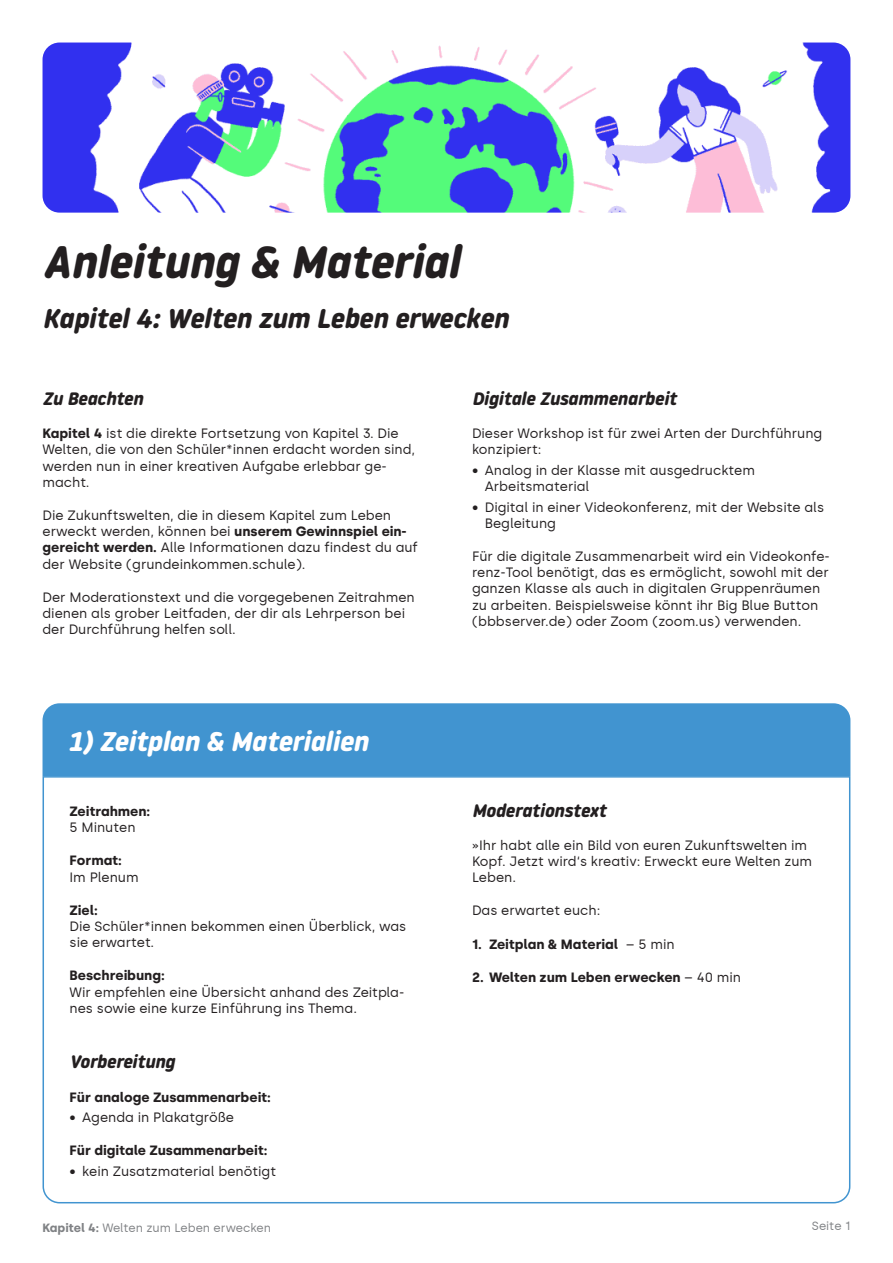
<style>
.page{position:relative;width:893px;height:1263px;background:#fff}
.page>*{position:absolute;margin:0;border:0;box-sizing:border-box;transform-origin:0 0}
.t1{font:italic 700 45px "Noway Round";color:#231f20}
.t2{font:italic 700 27px "Noway Round";color:#231f20}
.t3{font:italic 700 27px "Noway Round";color:#fff}
.t4{font:italic 700 18px "Noway Round";color:#231f20}
.Body{font:13.5px/16.2px "Silka";color:#231f20}
.t5{font:700 13.5px "Silka";color:#231f20}
.t6{font:12px "Silka";color:#808285}
.s1{font-weight:700}
.s2{font-weight:400}
</style>
<div class="page">
<img style="left:43px;top:43px;width:807px;height:170px">
<svg style="left:42px;top:775px;width:809px;height:429px"></svg>
<div style="left:43px;top:703px;width:807px;height:73px;background:#4194d0"></div>
<p class="t1" style="left:43px;top:236px;width:418px">Anleitung &amp; Material</p>
<p class="t2" style="left:43px;top:303px;width:467px">Kapitel 4: Welten zum Leben erwecken</p>
<p class="t4" style="left:43px;top:388px;width:102px">Zu Beachten</p>
<p class="Body" style="left:43px;top:425px;width:374px"><span class="s1">Kapitel 4</span> ist die direkte Fortsetzung von Kapitel 3. Die Welten, die von den Schüler*innen erdacht worden sind, werden nun in einer kreativen Aufgabe erlebbar ge&shy;macht.</p>
<p class="Body" style="left:43px;top:507px;width:377px">Die Zukunftswelten, die in diesem Kapitel zum Leben erweckt werden, können bei <span class="s1">unserem Gewinnspiel ein&shy;gereicht werden.</span> Alle Informationen dazu findest du auf der Website (grundeinkommen.schule).</p>
<p class="Body" style="left:43px;top:589px;width:374px">Der Moderationstext und die vorgegebenen Zeitrahmen dienen als grober Leitfaden, der dir als Lehrperson bei der Durchführung helfen soll.</p>
<p class="t3" style="left:68px;top:725px;width:302px">1) Zeitplan &amp; Materialien</p>
<p class="t5" style="left:70px;top:803px;width:82px">Zeitrahmen:</p>
<p class="Body" style="left:70px;top:819px;width:68px">5 Minuten</p>
<p class="t5" style="left:70px;top:852px;width:54px">Format:</p>
<p class="Body" style="left:70px;top:869px;width:71px">Im Plenum</p>
<p class="t5" style="left:70px;top:902px;width:30px">Ziel:</p>
<p class="Body" style="left:70px;top:918px;width:338px">Die Schüler*innen bekommen einen Überblick, was sie erwartet.</p>
<p class="t5" style="left:70px;top:967px;width:97px">Beschreibung:</p>
<p class="Body" style="left:70px;top:984px;width:336px">Wir empfehlen eine Übersicht anhand des Zeitpla&shy;nes sowie eine kurze Einführung ins Thema.</p>
<p class="t4" style="left:70px;top:1052px;width:107px">Vorbereitung</p>
<p class="t5" style="left:70px;top:1089px;width:203px">Für analoge Zusammenarbeit:</p>
<p class="Body" style="left:70px;top:1109px;width:166px">• Agenda in Plakatgröße</p>
<p class="t5" style="left:70px;top:1142px;width:199px">Für digitale Zusammenarbeit:</p>
<p class="Body" style="left:70px;top:1163px;width:208px">• kein Zusatzmaterial benötigt</p>
<p class="t4" style="left:472px;top:388px;width:206px">Digitale Zusammenarbeit</p>
<p class="Body" style="left:472px;top:425px;width:352px">Dieser Workshop ist für zwei Arten der Durchführung konzipiert:</p>
<p class="Body" style="left:485px;top:462px;width:272px;text-indent:-13px">• Analog in der Klasse mit ausgedrucktem<br>Arbeitsmaterial</p>
<p class="Body" style="left:485px;top:499px;width:341px;text-indent:-13px">• Digital in einer Videokonferenz, mit der Website als<br>Begleitung</p>
<p class="Body" style="left:472px;top:548px;width:359px">Für die digitale Zusammenarbeit wird ein Videokonfe&shy;renz-Tool benötigt, das es ermöglicht, sowohl mit der ganzen Klasse als auch in digitalen Gruppenräumen zu arbeiten. Beispielsweise könnt ihr Big Blue Button (bbbserver.de) oder Zoom (zoom.us) verwenden.</p>
<p class="t4" style="left:472px;top:800px;width:136px">Moderationstext</p>
<p class="Body" style="left:472px;top:837px;width:342px">»Ihr habt alle ein Bild von euren Zukunftswelten im<br>Kopf. Jetzt wird‘s kreativ: Erweckt eure Welten zum<br>Leben.</p>
<p class="Body" style="left:472px;top:902px;width:130px">Das erwartet euch:</p>
<p class="t5" style="left:472px;top:936px;width:204px">1. Zeitplan &amp; Material <span class="s2">– 5 min</span></p>
<p class="t5" style="left:472px;top:969px;width:271px">2. Welten zum Leben erwecken <span class="s2">– 40 min</span></p>
<p class="t6" style="left:43px;top:1220px;width:230px"><span class="s1">Kapitel 4:</span> Welten zum Leben erwecken</p>
<p class="t6" style="left:812px;top:1219px;width:40px">Seite 1</p>
</div>
